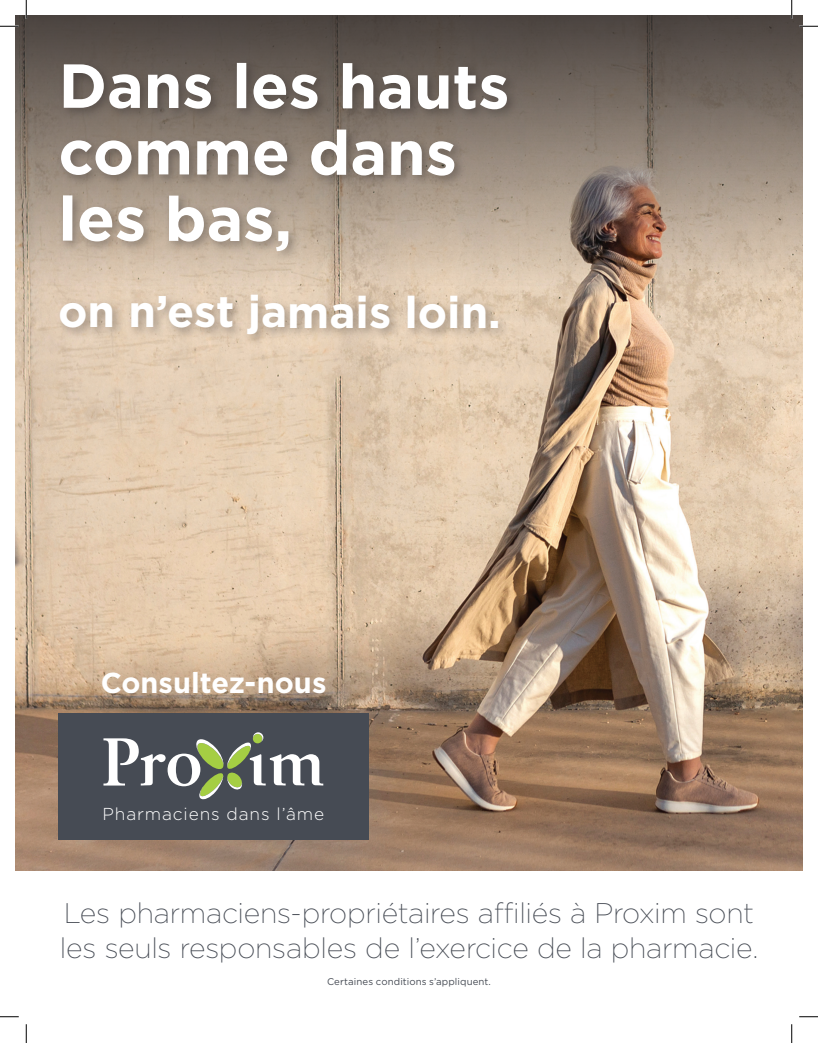
<style>
.page{position:relative;width:818px;height:1043px;background:#fff}
.page>*{position:absolute;margin:0;border:0;box-sizing:border-box;transform-origin:0 0}
.t1{font:700 62px/66.2px "Gotham";letter-spacing:-.005em;color:#fff}
.t2{font:700 44.25px "Gotham";letter-spacing:-.005em;color:#fff}
.t3{font:700 28.75px "Gotham";color:#fff}
.t4{font:200 28.38px/34.4px "Gotham";letter-spacing:-.01em;color:#464b54}
.t5{font:300 17.25px "Gotham";letter-spacing:.05em;color:#fff}
.t6{font:9.62px "Gotham";letter-spacing:.005em;color:#464b54}
</style>
<div class="page">
<img style="left:15px;top:285px;width:787px;height:586px">
<div style="left:58px;top:713px;width:310px;height:126px;background:#464b54"></div>
<svg style="left:103px;top:732px;width:220px;height:68px"></svg>
<svg style="left:15px;top:15px;width:787px;height:270px"></svg>
<div style="left:55px;top:58px;width:464px;height:289px;background:#231f20;opacity:.35"></div>
<svg style="left:0;top:25px;width:19px;height:2px"></svg>
<svg style="left:799px;top:25px;width:19px;height:2px"></svg>
<svg style="left:0;top:1016px;width:19px;height:1px"></svg>
<svg style="left:799px;top:1016px;width:19px;height:1px"></svg>
<svg style="left:25px;top:0;width:2px;height:19px"></svg>
<svg style="left:25px;top:1024px;width:2px;height:18px"></svg>
<svg style="left:790px;top:0;width:2px;height:19px"></svg>
<svg style="left:791px;top:1024px;width:1px;height:18px"></svg>
<h1 class="t1" style="left:58px;top:53px;width:453px">Dans les hauts comme dans les bas,</h1>
<h2 class="t2" style="left:58px;top:282px;width:444px">on n’est jamais loin.</h2>
<p class="t3" style="left:101px;top:663px;width:227px">Consultez-nous</p>
<p class="t5" style="left:102px;top:803px;width:223px">Pharmaciens dans l’âme</p>
<p class="t4" style="left:60px;top:895px;width:699px">Les pharmaciens-propriétaires affiliés à Proxim sont les seuls responsables de l’exercice de la pharmacie.</p>
<p class="t6" style="left:327px;top:975px;width:165px">Certaines conditions s’appliquent.</p>
</div>
